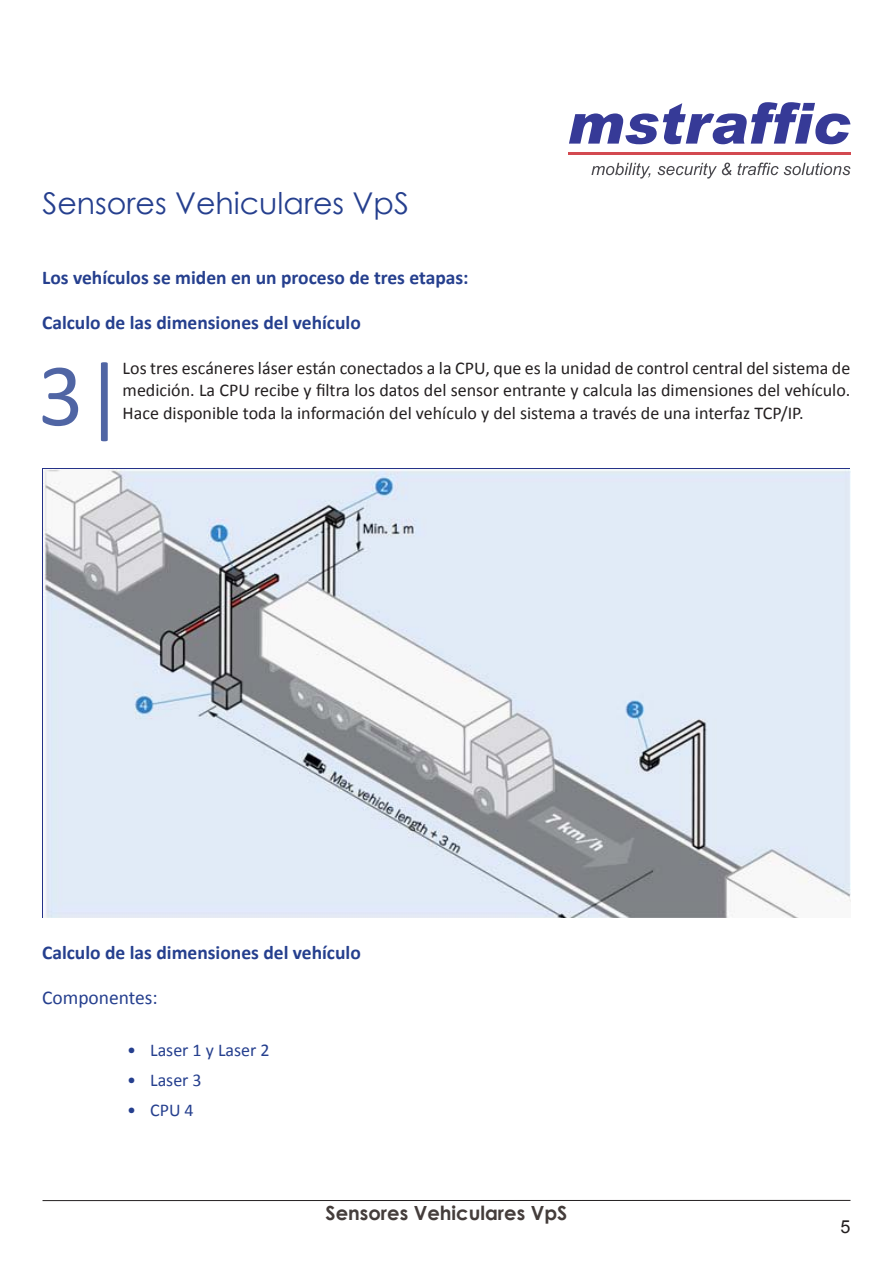
<style>
.page{position:relative;width:893px;height:1263px;background:#fff}
.page>*{position:absolute;margin:0;border:0;box-sizing:border-box;transform-origin:0 0}
.t1{font:30px "Century Gothic";color:#253f8e}
.t2{font:700 19.5px "Calibri";color:#253f8e}
.t3{font:700 19.5px "Century Gothic";color:#443d3b}
.t4{font:19.5px "Calibri";color:#253f8e}
.t5{font:18px/22.5px "Calibri";color:#231f20;text-align:justify}
.t6{font:18px "Calibri";color:#253f8e}
.t7{font:18px "Arial";color:#231f20}
</style>
<div class="page">
<img style="left:44px;top:470px;width:806px;height:447px">
<svg style="left:569px;top:102px;width:281px;height:42px"></svg>
<svg style="left:591px;top:163px;width:59px;height:16px"></svg>
<svg style="left:658px;top:163px;width:74px;height:16px"></svg>
<svg style="left:738px;top:163px;width:40px;height:12px"></svg>
<svg style="left:784px;top:163px;width:66px;height:12px"></svg>
<hr style="left:568px;top:153px;width:282px;height:2px;background:#d34950">
<hr style="left:43px;top:1200px;width:807px;height:1px;background:#231f20">
<svg style="left:43px;top:362px;width:65px;height:79px"></svg>
<p class="t1" style="left:42px;top:182px;width:368px">Sensores Vehiculares VpS</p>
<p class="t2" style="left:42px;top:265px;width:428px">Los vehículos se miden en un proceso de tres etapas:</p>
<p class="t2" style="left:42px;top:310px;width:320px">Calculo de las dimensiones del vehículo</p>
<p class="t5" style="left:123px;top:355px;width:729px">Los tres escáneres láser están conectados a la CPU, que es la unidad de control central del sistema de medición. La CPU recibe y filtra los datos del sensor entrante y calcula las dimensiones del vehículo.<br>Hace disponible toda la información del vehículo y del sistema a través de una interfaz TCP/IP.</p>
<p class="t2" style="left:42px;top:940px;width:320px">Calculo de las dimensiones del vehículo</p>
<p class="t4" style="left:42px;top:985px;width:117px">Componentes:</p>
<p class="t6" style="left:127px;top:1039px;width:144px">• Laser 1 y Laser 2</p>
<p class="t6" style="left:127px;top:1069px;width:76px">• Laser 3</p>
<p class="t6" style="left:127px;top:1099px;width:68px">• CPU 4</p>
<p class="t3" style="left:326px;top:1198px;width:243px">Sensores Vehiculares VpS</p>
<p class="t7" style="left:840px;top:1215px;width:12px">5</p>
</div>
